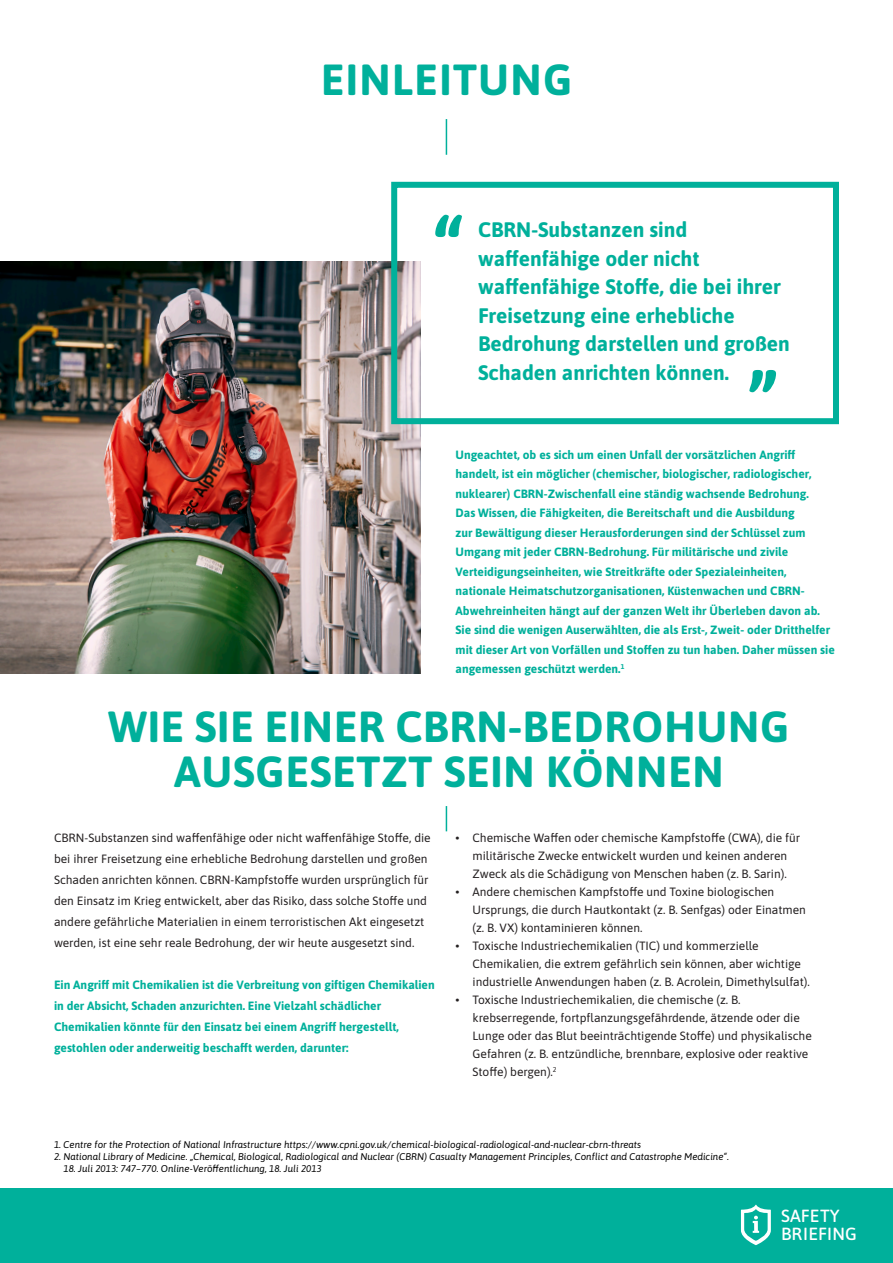
<style>
.page{position:relative;width:893px;height:1263px;background:#fff}
.page>*{position:absolute;margin:0;border:0;box-sizing:border-box;transform-origin:0 0}
.H1_Title_29_29{font:700 43.5px/45px "Asap";letter-spacing:.015em;color:#00b09b;text-align:center}
.Quotation_element{font:700 21px/28.5px "Asap";color:#00b09b}
.t1{font:500 17.55px/17.5px "Asap";letter-spacing:.01em;color:#fff}
.Content_Text_9_12{font:12px/18px "Asap";color:#231f20}
.Introtext_9_12_Green{font:700 12px/19.5px "Asap";color:#00b09b}
.HL_Info_2{font:italic 9.75px "Asap";color:#000}
</style>
<div class="page">
<img style="left:0;top:261px;width:421px;height:412px">
<div style="left:391px;top:182px;width:448px;height:242px;border:6px solid #00b09b"></div>
<svg style="left:435px;top:215px;width:27px;height:22px"></svg>
<svg style="left:749px;top:370px;width:27px;height:22px"></svg>
<hr style="left:446px;top:119px;width:1px;height:36px;background:#00b09b">
<svg style="left:446px;top:806px;width:1px;height:25px"></svg>
<div style="left:0;top:1188px;width:893px;height:75px;background:#00b09b"></div>
<svg style="left:741px;top:1205px;width:30px;height:40px"></svg>
<p class="H1_Title_29_29" style="left:321px;top:55px;width:253px">EINLEITUNG</p>
<p class="Quotation_element" style="left:478px;top:215px;width:313px">CBRN-Substanzen sind waffenfähige oder nicht waffenfähige Stoffe, die bei ihrer<br>Freisetzung eine erhebliche<br>Bedrohung darstellen und großen<br>Schaden anrichten können.</p>
<p class="Introtext_9_12_Green" style="left:455px;top:444px;width:381px">Ungeachtet, ob es sich um einen Unfall der vorsätzlichen Angriff handelt, ist ein möglicher (chemischer, biologischer, radiologischer, nuklearer) CBRN-Zwischenfall eine ständig wachsende Bedrohung.<br>Das Wissen, die Fähigkeiten, die Bereitschaft und die Ausbildung<br>zur Bewältigung dieser Herausforderungen sind der Schlüssel zum Umgang mit jeder CBRN-Bedrohung. Für militärische und zivile Verteidigungseinheiten, wie Streitkräfte oder Spezialeinheiten, nationale Heimatschutzorganisationen, Küstenwachen und CBRN-Abwehreinheiten hängt auf der ganzen Welt ihr Überleben davon ab.<br>Sie sind die wenigen Auserwählten, die als Erst-, Zweit- oder Dritthelfer mit dieser Art von Vorfällen und Stoffen zu tun haben. Daher müssen sie angemessen geschützt werden.<sup>1</sup></p>
<p class="H1_Title_29_29" style="left:109px;top:702px;width:682px">WIE SIE EINER CBRN-BEDROHUNG<br>AUSGESETZT SEIN KÖNNEN</p>
<p class="Content_Text_9_12" style="left:54px;top:826px;width:378px;line-height:21px">CBRN-Substanzen sind waffenfähige oder nicht waffenfähige Stoffe, die bei ihrer Freisetzung eine erhebliche Bedrohung darstellen und großen Schaden anrichten können. CBRN-Kampfstoffe wurden ursprünglich für den Einsatz im Krieg entwickelt, aber das Risiko, dass solche Stoffe und andere gefährliche Materialien in einem terroristischen Akt eingesetzt werden, ist eine sehr reale Bedrohung, der wir heute ausgesetzt sind.</p>
<p class="Introtext_9_12_Green" style="left:54px;top:973px;width:382px;line-height:21px">Ein Angriff mit Chemikalien ist die Verbreitung von giftigen Chemikalien in der Absicht, Schaden anzurichten. Eine Vielzahl schädlicher Chemikalien könnte für den Einsatz bei einem Angriff hergestellt, gestohlen oder anderweitig beschafft werden, darunter:</p>
<p class="Content_Text_9_12" style="left:455px;top:828px;width:346px;text-align:center">• Chemische Waffen oder chemische Kampfstoffe (CWA), die für militärische Zwecke entwickelt wurden und keinen anderen<br>Zweck als die Schädigung von Menschen haben (z. B. Sarin).</p>
<p class="Content_Text_9_12" style="left:472px;top:882px;width:335px;text-indent:-17px">• Andere chemischen Kampfstoffe und Toxine biologischen<br>Ursprungs, die durch Hautkontakt (z. B. Senfgas) oder Einatmen (z. B. VX) kontaminieren können.</p>
<p class="Content_Text_9_12" style="left:472px;top:936px;width:339px;text-indent:-17px">• Toxische Industriechemikalien (TIC) und kommerzielle<br>Chemikalien, die extrem gefährlich sein können, aber wichtige industrielle Anwendungen haben (z. B. Acrolein, Dimethylsulfat).</p>
<p class="Content_Text_9_12" style="left:472px;top:990px;width:341px;text-indent:-17px">• Toxische Industriechemikalien, die chemische (z. B. krebserregende, fortpflanzungsgefährdende, ätzende oder die Lunge oder das Blut beeinträchtigende Stoffe) und physikalische Gefahren (z. B. entzündliche, brennbare, explosive oder reaktive Stoffe) bergen).<sup>2</sup></p>
<p class="HL_Info_2" style="left:54px;top:1138px;width:589px">1. Centre for the Protection of National Infrastructure https://www.cpni.gov.uk/chemical-biological-radiological-and-nuclear-cbrn-threats</p>
<p class="HL_Info_2" style="left:54px;top:1150px;width:676px">2. National Library of Medicine. „Chemical, Biological, Radiological and Nuclear (CBRN) Casualty Management Principles, Conflict and Catastrophe Medicine“.</p>
<p class="HL_Info_2" style="left:63px;top:1162px;width:260px">18. Juli 2013: 747–770. Online-Veröffentlichung, 18. Juli 2013</p>
<h3 class="t1" style="left:781px;top:1206px;width:77px">SAFETY<br>BRIEFING</h3>
</div>
